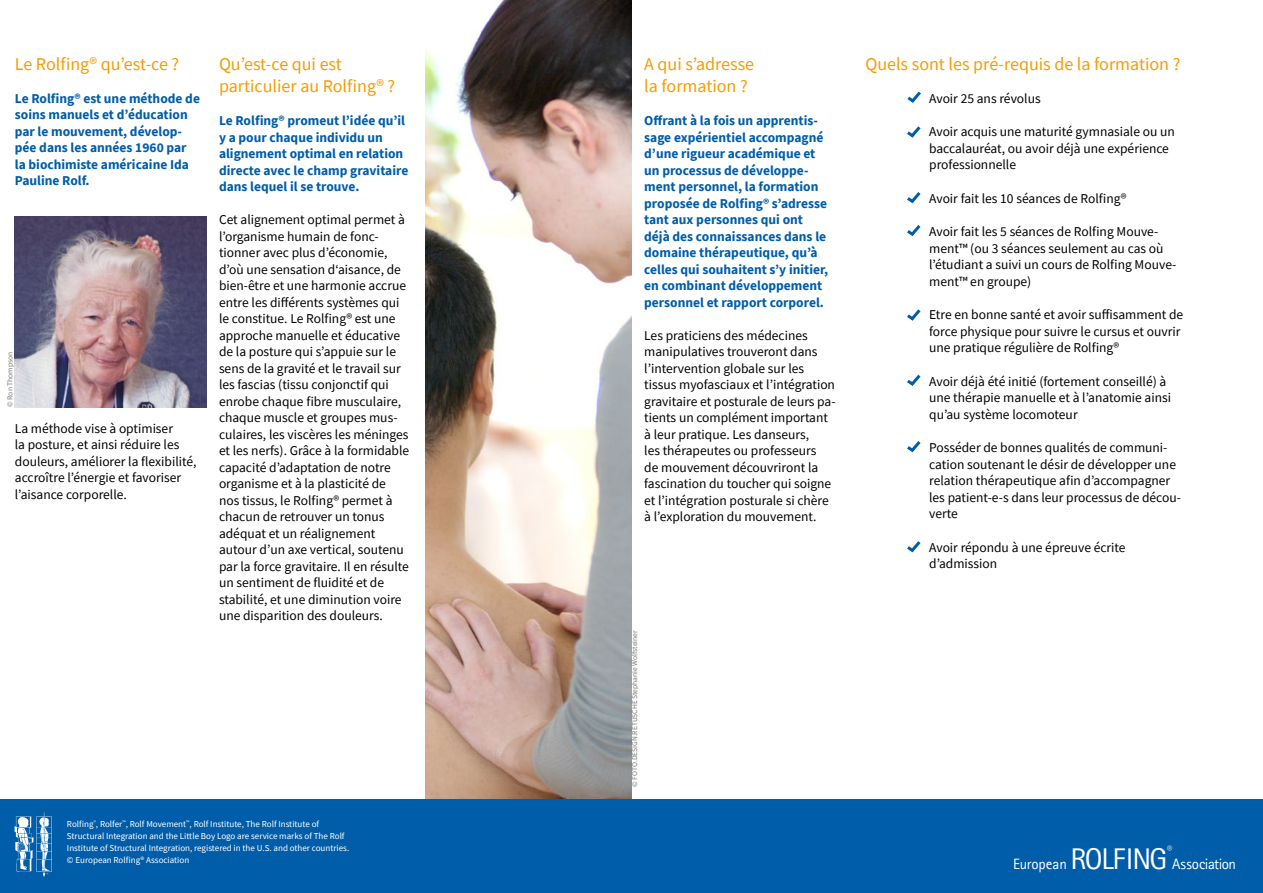
<style>
.page{position:relative;width:1263px;height:893px;background:#fff}
.page>*{position:absolute;margin:0;border:0;box-sizing:border-box;transform-origin:0 0}
.t1{font:18px/22.5px "Source Sans Pro";color:#f59c00}
.t2{font:15px "Agfa Rotis Sans Serif";color:#fff}
.t3{font:13.5px/16.5px "Source Sans Pro";color:#000}
.t4{font:700 13.5px/16.5px "Source Sans Pro";color:#005da9}
.t5{font:10.5px "Agfa Rotis Sans Serif";color:#fff}
.t6{font:9px/12px "Source Sans Pro";color:#fff}
.t7{font:7.5px "Source Sans Pro";color:#797979}
.s1{font-size:30px}
</style>
<div class="page">
<img style="left:425px;top:0;width:206px;height:799px">
<div style="left:0;top:799px;width:1263px;height:94px;background:#005da9"></div>
<img style="left:14px;top:812px;width:38px;height:65px">
<img style="left:15px;top:216px;width:191px;height:191px">
<svg style="left:907px;top:91px;width:14px;height:12px"></svg>
<svg style="left:907px;top:126px;width:14px;height:12px"></svg>
<svg style="left:907px;top:192px;width:14px;height:12px"></svg>
<svg style="left:907px;top:225px;width:14px;height:11px"></svg>
<svg style="left:907px;top:309px;width:14px;height:12px"></svg>
<svg style="left:907px;top:374px;width:14px;height:12px"></svg>
<svg style="left:907px;top:441px;width:14px;height:12px"></svg>
<svg style="left:907px;top:541px;width:14px;height:12px"></svg>
<h1 class="t1" style="left:15px;top:52px;width:166px">Le Rolfing® qu’est-ce ?</h1>
<p class="t4" style="left:15px;top:90px;width:187px">Le Rolfing® est une méthode de soins manuels et d’éducation par le mouvement, dévelop&shy;pée dans les années 1960 par la biochimiste américaine Ida<br>Pauline Rolf.</p>
<p class="t7" style="left:5px;top:407px;width:56px;rotate:-90deg">© Ron Thompson</p>
<p class="t3" style="left:15px;top:420px;width:183px">La méthode vise à optimiser<br>la posture, et ainsi réduire les douleurs, améliorer la flexibilité, accroître l’énergie et favoriser l’aisance corporelle.</p>
<h1 class="t1" style="left:219px;top:52px;width:178px">Qu’est-ce qui est particulier au Rolfing® ?</h1>
<p class="t4" style="left:219px;top:112px;width:191px">Le Rolfing® promeut l’idée qu’il y a pour chaque individu un alignement optimal en relation directe avec le champ gravitaire dans lequel il se trouve.</p>
<p class="t3" style="left:219px;top:211px;width:192px">Cet alignement optimal permet à l’organisme humain de fonc&shy;tionner avec plus d’économie, d’où une sensation d‘aisance, de bien-être et une harmonie accrue entre les différents systèmes qui le constitue. Le Rolfing® est une approche manuelle et éducative de la posture qui s’appuie sur le sens de la gravité et le travail sur les fascias (tissu conjonctif qui enrobe chaque fibre musculaire, chaque muscle et groupes mus&shy;culaires, les viscères les méninges et les nerfs). Grâce à la formidable capacité d’adaptation de notre organisme et à la plasticité de nos tissus, le Rolfing® permet à chacun de retrouver un tonus adéquat et un réalignement autour d’un axe vertical, soutenu par la force gravitaire. Il en résulte un sentiment de fluidité et de stabilité, et une diminution voire une disparition des douleurs.</p>
<p class="t6" style="left:67px;top:818px;width:284px">Rolfing<sup>®</sup>, Rolfer<sup>™</sup>, Rolf Movement<sup>™</sup>, Rolf Institute, The Rolf Institute of Structural Integration and the Little Boy Logo are service marks of The Rolf Institute of Structural Integration, registered in the U.S. and other countries. © European Rolfing® Association</p>
<h1 class="t1" style="left:644px;top:52px;width:111px">A qui s’adresse la formation ?</h1>
<p class="t4" style="left:644px;top:112px;width:186px">Offrant à la fois un apprentis&shy;sage expérientiel accompagné d’une rigueur académique et un processus de développe&shy;ment personnel, la formation proposée de Rolfing® s’adresse tant aux personnes qui ont déjà des connaissances dans le domaine thérapeutique, qu’à celles qui souhaitent s’y initier, en combinant développement personnel et rapport corporel.</p>
<p class="t3" style="left:644px;top:327px;width:193px">Les praticiens des médecines manipulatives trouveront dans l’intervention globale sur les tissus myofasciaux et l’intégration gravitaire et posturale de leurs pa&shy;tients un complément important à leur pratique. Les danseurs,<br>les thérapeutes ou professeurs<br>de mouvement découvriront la fascination du toucher qui soigne et l’intégration posturale si chère à l’exploration du mouvement.</p>
<p class="t7" style="left:630px;top:787px;width:158px;rotate:-90deg">© FOTO.DESIGN.RETUSCHE Stephanie Wolfsteiner</p>
<h1 class="t1" style="left:865px;top:52px;width:316px">Quels sont les pré-requis de la formation ?</h1>
<p class="t3" style="left:929px;top:90px;width:113px">Avoir 25 ans révolus</p>
<p class="t3" style="left:929px;top:123px;width:247px">Avoir acquis une maturité gymnasiale ou un baccalauréat, ou avoir déjà une expérience professionnelle</p>
<p class="t3" style="left:929px;top:190px;width:199px">Avoir fait les 10 séances de Rolfing®</p>
<p class="t3" style="left:929px;top:223px;width:249px">Avoir fait les 5 séances de Rolfing Mouve&shy;ment™ (ou 3 séances seulement au cas où l’étudiant a suivi un cours de Rolfing Mouve&shy;ment™ en groupe)</p>
<p class="t3" style="left:929px;top:306px;width:256px">Etre en bonne santé et avoir suffisamment de force physique pour suivre le cursus et ouvrir une pratique régulière de Rolfing®</p>
<p class="t3" style="left:929px;top:373px;width:243px">Avoir déjà été initié (fortement conseillé) à une thérapie manuelle et à l’anatomie ainsi qu’au système locomoteur</p>
<p class="t3" style="left:929px;top:439px;width:253px">Posséder de bonnes qualités de communi&shy;cation soutenant le désir de développer une relation thérapeutique afin d’accompagner les patient-e-s dans leur processus de décou&shy;verte</p>
<p class="t3" style="left:929px;top:539px;width:198px">Avoir répondu à une épreuve écrite d’admission</p>
<p class="t5" style="left:1167px;top:843px;width:7px">®</p>
<p class="t2" style="left:1013px;top:855px;width:224px">European <span class="s1">ROLFING</span> Association</p>
</div>
